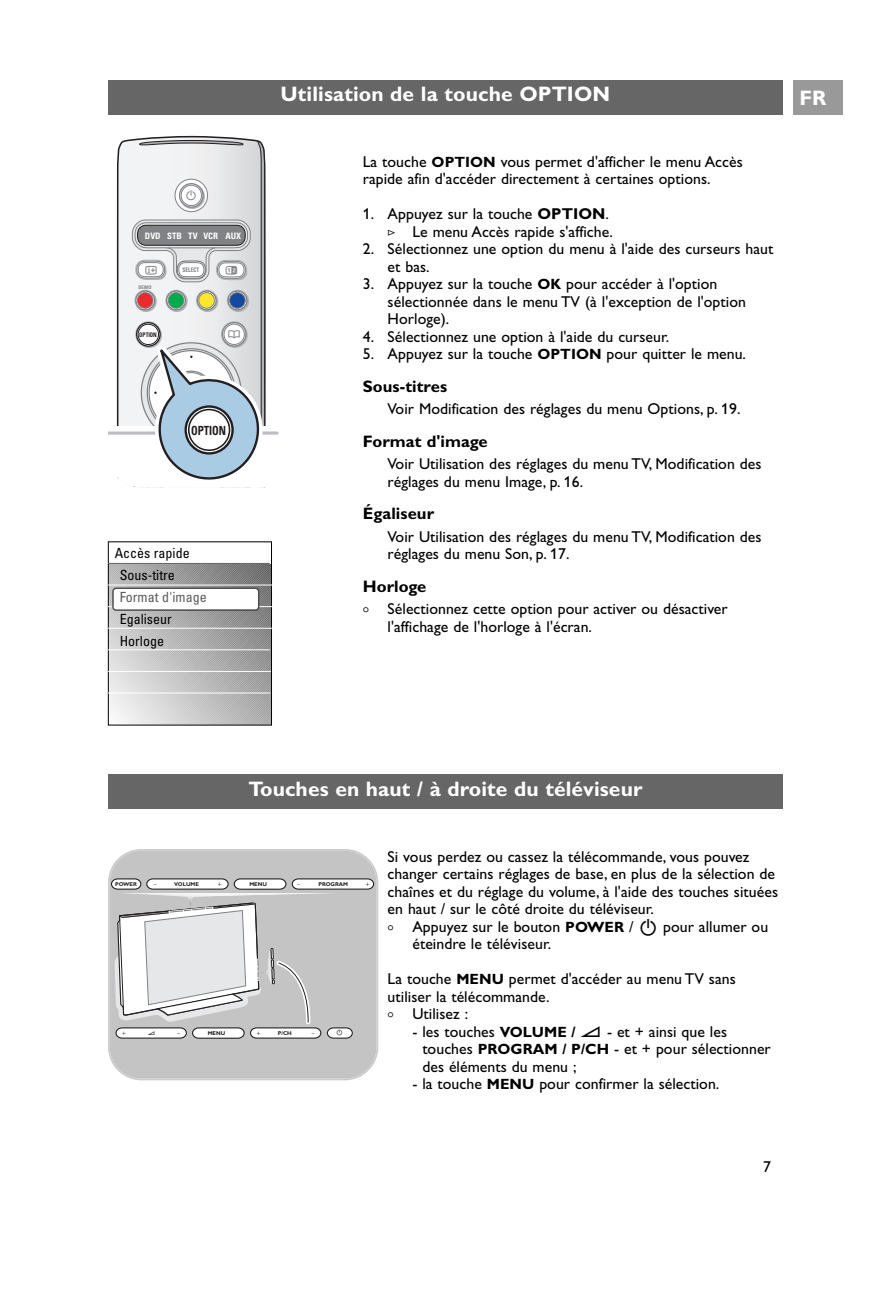
<style>
.page{position:relative;width:893px;height:1290px;background:#fff}
.page>*{position:absolute;margin:0;border:0;box-sizing:border-box;transform-origin:0 0}
.t1{font:700 21px "Gill Alt One";letter-spacing:.005em;color:#fff}
.t2{font:700 16.62px "Gill Alt One";letter-spacing:.005em;color:#000}
.t3{font:15.75px/17.5px "Gill Alt One";letter-spacing:.005em;color:#000}
.t4{font:condensed 14px/21.9px "Univers";color:#000}
.t5{font:condensed 14px "Univers";color:#5b5b5b}
.t6{font:700 condensed 12.6px "Univers";color:#231f20;scale:.87 1}
.t7{font:9.45px "Philips Soms";color:#808285}
.t8{font:9.45px "Philips Altijd";color:#808285}
.t9{font:700 condensed 8.75px "Univers";color:#fff}
.t10{font:700 condensed 6.3px "Univers";color:#808285;scale:.87 1}
.t11{font:700 condensed 6.3px "Univers";color:#231f20;scale:.87 1}
.t12{font:700 5.6px "Gill Alt One";color:#231f20}
.t13{font:5.6px "Philips Altijd";color:#231f20}
.t14{font:700 condensed 4.9px "Univers";color:#808285}
.s1{font-weight:700;font-size:14.88px}
.s2{font-weight:700}
.s3{font-family:"Philips Altijd"}
</style>
<div class="page">
<div style="left:108px;top:80px;width:675px;height:35px;background:#666"></div>
<div style="left:793px;top:80px;width:49px;height:35px;background:#999"></div>
<hr style="left:108px;top:563px;width:162px;height:1px;background:#616161">
<svg style="left:109px;top:564px;width:163px;height:160px;background:#bdbdbd"></svg>
<hr style="left:108px;top:541px;width:164px;height:1px;background:#616161">
<div style="left:108px;top:774px;width:675px;height:35px;background:#666"></div>
<svg style="left:108px;top:849px;width:270px;height:231px;background:#cbcbcc"></svg>
<svg style="left:116px;top:136px;width:140px;height:290px"></svg>
<svg style="left:108px;top:431px;width:169px;height:4px"></svg>
<svg style="left:132px;top:140px;width:142px;height:347px"></svg>
<p class="t8" style="left:185px;top:190px;width:14px">B</p>
<p class="t9" style="left:145px;top:232px;width:98px">DVD STB TV VCR AUX</p>
<p class="t10" style="left:183px;top:267px;width:21px">SELECT</p>
<p class="t14" style="left:139px;top:285px;width:14px">DEMO</p>
<p class="t8" style="left:144px;top:264px;width:16px">i</p>
<p class="t7" style="left:224px;top:262px;width:16px">b</p>
<p class="t11" style="left:139px;top:332px;width:22px">OPTION</p>
<p class="t7" style="left:227px;top:327px;width:16px">a</p>
<p class="t6" style="left:191px;top:426px;width:42px">OPTION</p>
<p class="t4" style="left:120px;top:543px;width:71px;text-indent:-5px">Accès rapide<br>Sous-titre</p>
<p class="t5" style="left:120px;top:592px;width:88px">Format d'image</p>
<p class="t4" style="left:120px;top:609px;width:54px">Egaliseur<br>Horloge</p>
<h1 class="t1" style="left:281px;top:86px;width:331px">Utilisation de la touche OPTION</h1>
<h1 class="t1" style="left:799px;top:90px;width:28px">FR</h1>
<p class="t3" style="left:363px;top:154px;width:381px">La touche <span class="s1">OPTION</span> vous permet d'afficher le menu Accès rapide afin d'accéder directement à certaines options.</p>
<p class="t3" style="left:363px;top:207px;width:252px;text-align:right">1. Appuyez sur la touche <span class="s2">OPTION</span>. <span class="s3">&gt;</span> Le menu Accès rapide s'affiche.</p>
<p class="t3" style="left:388px;top:242px;width:387px;text-indent:-25px">2. Sélectionnez une option du menu à l'aide des curseurs haut et bas.</p>
<p class="t3" style="left:388px;top:277px;width:360px;text-indent:-25px">3. Appuyez sur la touche <span class="s1">OK</span> pour accéder à l'option sélectionnée dans le menu TV (à l'exception de l'option<br>Horloge).</p>
<p class="t3" style="left:363px;top:329px;width:308px">4. Sélectionnez une option à l'aide du curseur.</p>
<p class="t3" style="left:363px;top:347px;width:385px">5. Appuyez sur la touche <span class="s1">OPTION</span> pour quitter le menu.</p>
<p class="t2" style="left:363px;top:380px;width:86px">Sous-titres</p>
<p class="t3" style="left:388px;top:402px;width:354px">Voir Modification des réglages du menu Options, p. 19.</p>
<p class="t2" style="left:363px;top:435px;width:126px">Format d'image</p>
<p class="t3" style="left:388px;top:457px;width:375px">Voir Utilisation des réglages du menu TV, Modification des réglages du menu Image, p. 16.</p>
<p class="t2" style="left:363px;top:507px;width:73px">Égaliseur</p>
<p class="t3" style="left:388px;top:529px;width:375px">Voir Utilisation des réglages du menu TV, Modification des réglages du menu Son, p. 17.</p>
<p class="t2" style="left:363px;top:580px;width:65px">Horloge</p>
<p class="t3" style="left:388px;top:601px;width:342px;text-indent:-25px"><span class="s3">&lt;</span> Sélectionnez cette option pour activer ou désactiver l'affichage de l'horloge à l'écran.</p>
<h1 class="t1" style="left:248px;top:781px;width:396px">Touches en haut / à droite du téléviseur</h1>
<p class="t12" style="left:115px;top:882px;width:23px">POWER</p>
<p class="t12" style="left:174px;top:882px;width:26px">VOLUME</p>
<p class="t12" style="left:249px;top:882px;width:19px">MENU</p>
<p class="t12" style="left:319px;top:882px;width:31px">PROGRAM</p>
<p class="t13" style="left:148px;top:1030px;width:9px">V</p>
<p class="t12" style="left:208px;top:1031px;width:19px">MENU</p>
<p class="t12" style="left:278px;top:1031px;width:16px">P/CH</p>
<p class="t13" style="left:336px;top:1029px;width:8px">B</p>
<p class="t3" style="left:388px;top:849px;width:363px">Si vous perdez ou cassez la télécommande, vous pouvez</p>
<p class="t3" style="left:388px;top:866px;width:389px">changer certains réglages de base, en plus de la sélection de</p>
<p class="t3" style="left:388px;top:884px;width:392px">chaînes et du réglage du volume, à l'aide des touches situées</p>
<p class="t3" style="left:388px;top:901px;width:268px">en haut / sur le côté droite du téléviseur.</p>
<p class="t3" style="left:388px;top:919px;width:382px"><span class="s3">&lt;</span> Appuyez sur le bouton <span class="s1">POWER</span> / <span class="s3">B</span> pour allumer ou</p>
<p class="t3" style="left:412px;top:936px;width:140px">éteindre le téléviseur.</p>
<p class="t3" style="left:388px;top:971px;width:350px">La touche <span class="s1">MENU</span> permet d'accéder au menu TV sans utiliser la télécommande.<br><span class="s3">&lt;</span> Utilisez :</p>
<p class="t3" style="left:422px;top:1024px;width:350px;text-indent:-10px">- les touches <span class="s1">VOLUME /</span> <span class="s3">V</span> - et + ainsi que les touches <span class="s1">PROGRAM / P/CH</span> - et + pour sélectionner des éléments du menu ;</p>
<p class="t3" style="left:412px;top:1076px;width:308px">- la touche <span class="s1">MENU</span> pour confirmer la sélection.</p>
<p class="t3" style="left:763px;top:1159px;width:9px">7</p>
</div>
